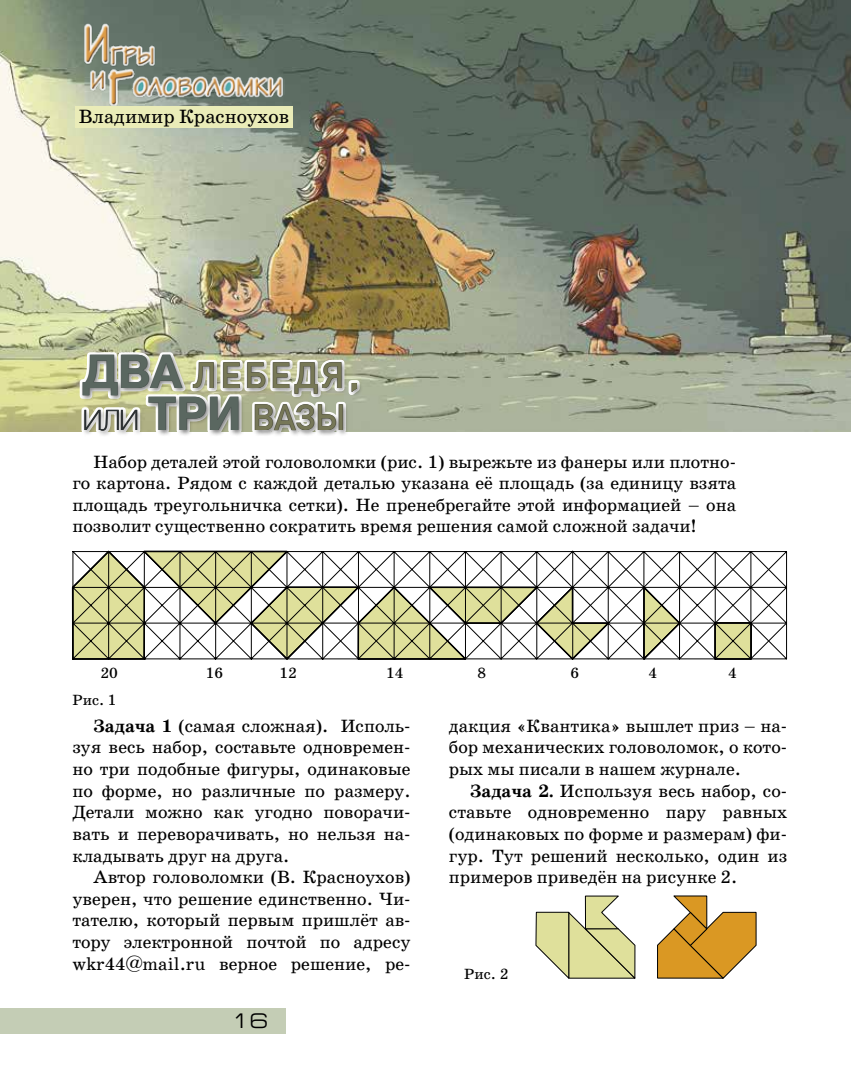
<style>
.page{position:relative;width:851px;height:1085px;background:#fff}
.page>*{position:absolute;margin:0;border:0;box-sizing:border-box;transform-origin:0 0}
.t1{font:700 46.2px/42px "Helvetica Neue";color:#5a6760}
.t2{font:21px "Europe Ext";color:#000}
.t3{font:19.5px "School";color:#000}
.t4{font:18px/21.6px "School";color:#000;text-align:justify}
.t5{font:15px "School";color:#000}
.s1{font-family:"DIN Alternate";font-size:35.7px;color:#777856}
.s2{font-family:"DIN Alternate";font-size:51px;color:#777856}
.s3{font-weight:100;font-size:39px;color:#2e3436}
.s4{font-family:"DIN Alternate";font-size:35.7px;color:#767757}
.s5{font-weight:700}
</style>
<div class="page">
<div style="left:0;top:1008px;width:285px;height:25px;background:#c4cdb5"></div>
<img style="left:0;top:0;width:850px;height:431px">
<img style="left:77px;top:23px;width:207px;height:83px">
<div style="left:75px;top:106px;width:217px;height:22px;background:#eaecb8"></div>
<svg style="left:72px;top:348px;width:715px;height:312px"></svg>
<svg style="left:535px;top:895px;width:101px;height:84px"></svg>
<svg style="left:657px;top:895px;width:99px;height:84px"></svg>
<hr style="left:572px;top:551px;width:1px;height:108px;background:#000">
<hr style="left:322px;top:552px;width:1px;height:107px;background:#000">
<div style="left:80px;top:353px;width:283px;height:84px;background:#000;opacity:.5"></div>
<p class="t3" style="left:79px;top:104px;width:212px">Владимир Красноухов</p>
<h1 class="t1" style="left:82px;top:352px;width:279px">ДВА <span class="s1">лебедя</span><span class="s2">, </span><span class="s3">или</span> ТРИ <span class="s4">вазы</span></h1>
<p class="t4" style="left:72px;top:451px;width:665px;text-indent:21px">Набор деталей этой головоломки (рис. 1) вырежьте из фанеры или плотно&shy;го картона. Рядом с каждой деталью указана её площадь (за единицу взята площадь треугольничка сетки). Не пренебрегайте этой информацией – она позволит существенно сократить время решения самой сложной задачи!</p>
<p class="t5" style="left:101px;top:664px;width:19px">20</p>
<p class="t5" style="left:206px;top:664px;width:19px">16</p>
<p class="t5" style="left:279px;top:664px;width:19px">12</p>
<p class="t5" style="left:386px;top:664px;width:19px">14</p>
<p class="t5" style="left:477px;top:664px;width:10px">8</p>
<p class="t5" style="left:570px;top:664px;width:10px">6</p>
<p class="t5" style="left:648px;top:664px;width:10px">4</p>
<p class="t5" style="left:728px;top:664px;width:10px">4</p>
<p class="t5" style="left:72px;top:691px;width:46px">Рис. 1</p>
<p class="t4" style="left:72px;top:715px;width:340px;text-indent:21px"><span class="s5">Задача 1</span> (самая сложная). Исполь&shy;зуя весь набор, составьте одновремен&shy;но три подобные фигуры, одинаковые по форме, но различные по размеру.<br>Детали можно как угодно поворачи&shy;вать и переворачивать, но нельзя на&shy;кладывать друг на друга.</p>
<p class="t4" style="left:72px;top:866px;width:340px;text-indent:21px">Автор головоломки (В. Красноухов) уверен, что решение единственно. Чи&shy;тателю, который первым пришлёт ав&shy;тору электронной почтой по адресу wkr44@mail.ru верное решение, ре-</p>
<p class="t2" style="left:231px;top:1009px;width:38px">16</p>
<p class="t4" style="left:449px;top:715px;width:340px">дакция «Квантика» вышлет приз – на&shy;бор механических головоломок, о кото&shy;рых мы писали в нашем журнале.</p>
<p class="t4" style="left:449px;top:779px;width:340px;text-indent:21px"><span class="s5">Задача 2.</span> Используя весь набор, со&shy;ставьте одновременно пару равных (одинаковых по форме и размерам) фи&shy;гур. Тут решений несколько, один из примеров приведён на рисунке 2.</p>
<p class="t5" style="left:464px;top:964px;width:46px">Рис. 2</p>
</div>
